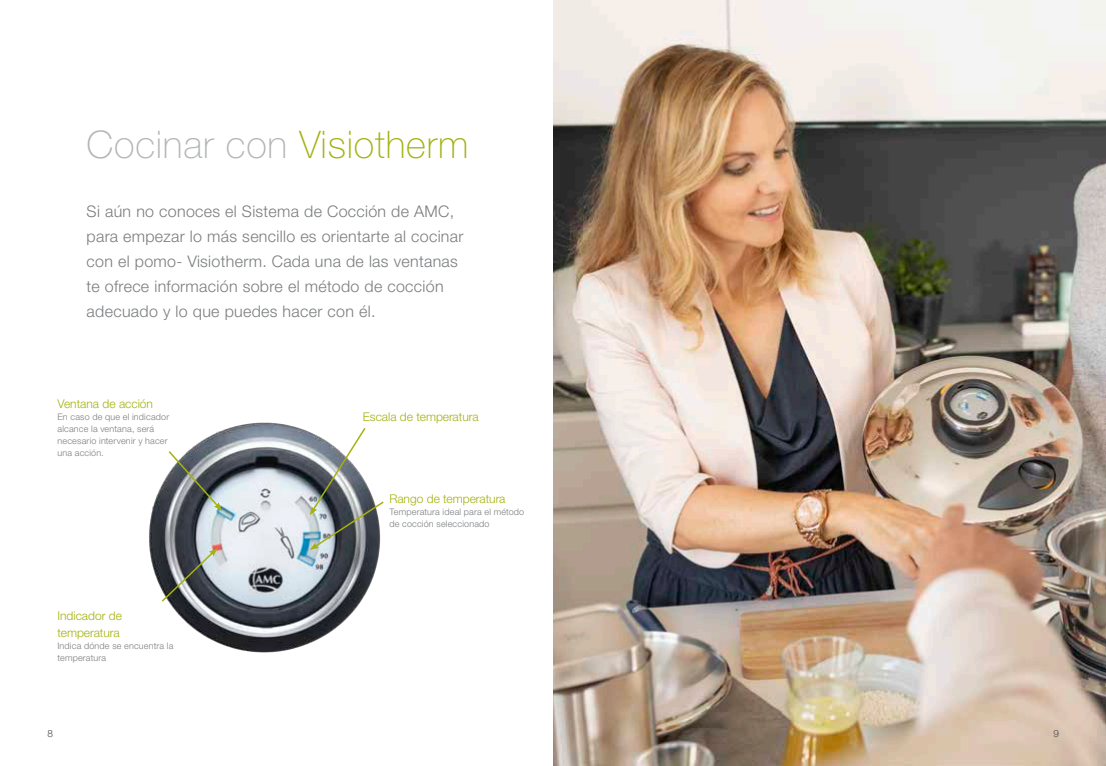
<style>
.page{position:relative;width:1106px;height:766px;background:#fff}
.page>*{position:absolute;margin:0;border:0;box-sizing:border-box;transform-origin:0 0}
.t1{font:100 38px "Helvetica Neue LTW1 G";letter-spacing:.02em;color:#b1b3b4}
.t2{font:300 16px/25px "Helvetica Neue LTW1 G";letter-spacing:.02em;color:#7a7c7e}
.t3{font:300 12px/17px "Helvetica Neue LTW1 G";color:#a4b10e}
.t4{font:300 10px "Helvetica Neue LTW1 G";color:#4b4b4d}
.t5{font:300 9px/12px "Helvetica Neue LTW1 G";letter-spacing:.02em;color:#7a7c7e}
.s1{color:#a4b10e}
</style>
<div class="page">
<img style="left:149px;top:422px;width:231px;height:231px">
<img style="left:553px;top:0;width:553px;height:765px">
<svg style="left:167px;top:449px;width:55px;height:61px;background:#787f7f"></svg>
<svg style="left:160px;top:548px;width:57px;height:55px;background:#6b7070"></svg>
<svg style="left:310px;top:426px;width:74px;height:123px"></svg>
<h1 class="t1" style="left:87px;top:121px;width:383px">Cocinar con <span class="s1">Visiotherm</span></h1>
<p class="t2" style="left:87px;top:198px;width:378px">Si aún no conoces el Sistema de Cocción de AMC, para empezar lo más sencillo es orientarte al cocinar con el pomo- Visiotherm. Cada una de las ventanas te ofrece información sobre el método de cocción adecuado y lo que puedes hacer con él.</p>
<p class="t3" style="left:57px;top:395px;width:97px">Ventana de acción</p>
<p class="t5" style="left:57px;top:411px;width:113px">En caso de que el indicador alcance la ventana, será necesario intervenir y hacer una acción.</p>
<p class="t3" style="left:363px;top:408px;width:117px">Escala de temperatura</p>
<p class="t3" style="left:389px;top:490px;width:117px">Rango de temperatura</p>
<p class="t5" style="left:389px;top:506px;width:136px">Temperatura ideal para el método de cocción seleccionado</p>
<p class="t3" style="left:57px;top:606px;width:66px">Indicador de temperatura</p>
<p class="t5" style="left:57px;top:639px;width:117px">Indica dónde se encuentra la temperatura</p>
<p class="t4" style="left:47px;top:727px;width:7px">8</p>
<p class="t4" style="left:1053px;top:727px;width:7px">9</p>
</div>
